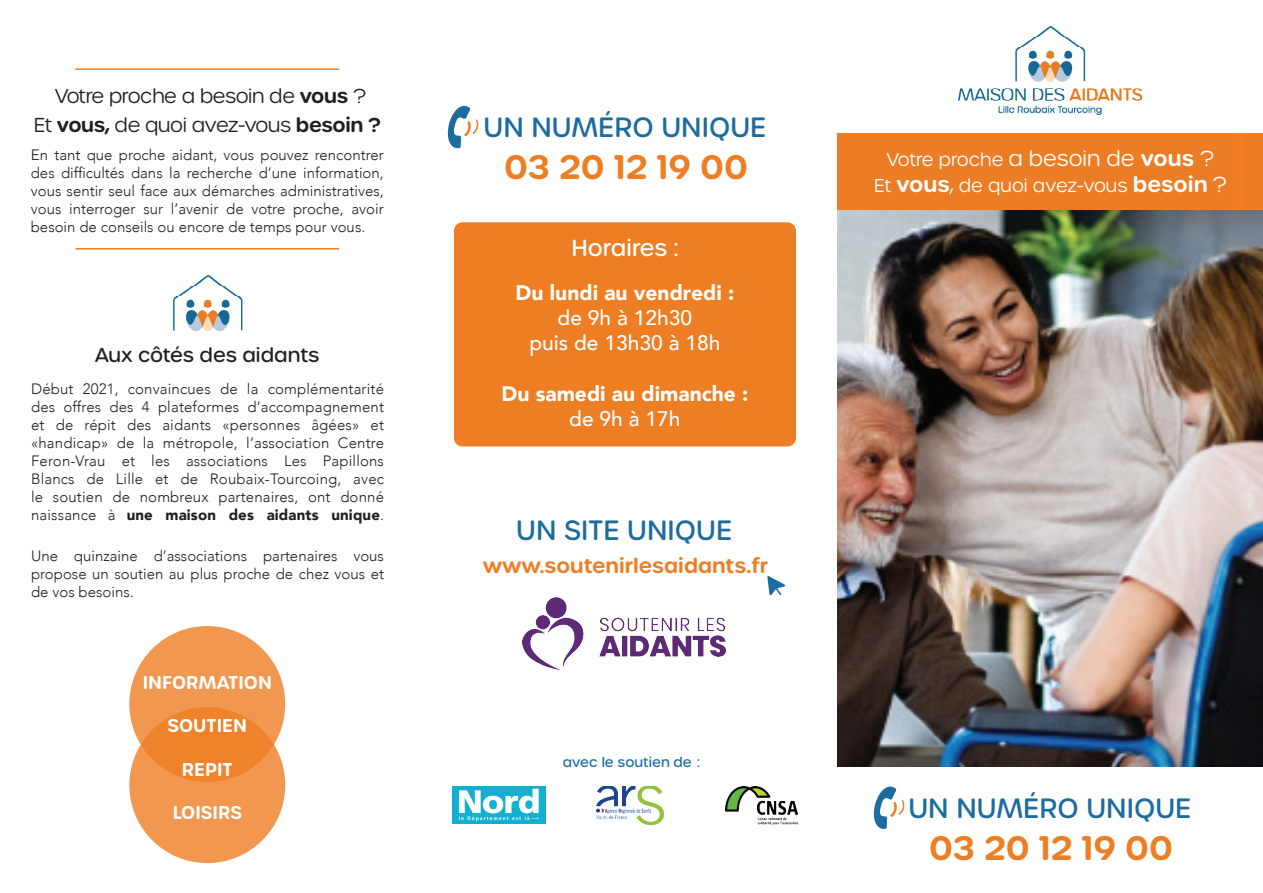
<style>
.page{position:relative;width:1263px;height:893px;background:#fff}
.page>*{position:absolute;margin:0;border:0;box-sizing:border-box;transform-origin:0 0}
.t1{font:600 33px "Urbane Rounded";color:#ee7e23}
.t2{font:500 27px "Urbane Rounded";color:#1d6c9e}
.t3{font:500 22.5px "Urbane Rounded";color:#fff}
.t4{font:900 21px "Avenir";color:#fff}
.t5{font:500 21px/25.2px "Avenir";color:#fff;text-align:center}
.t6{font:600 20.25px "Urbane Rounded";color:#ee7e23}
.t7{font:300 19.5px/29.1px "Urbane Rounded";letter-spacing:-.02em;color:#231f20;text-align:center}
.t8{font:500 19.5px "Urbane Rounded";letter-spacing:-.005em;color:#231f20}
.t9{font:300 18px/25.2px "Urbane Rounded";color:#fff;text-align:center}
.t10{font:600 18px "Urbane Rounded";color:#fff}
.t11{font:300 15px/18px "Avenir";color:#231f20;text-align:justify}
.t12{font:500 13.5px "Urbane Rounded";color:#1d6c9e}
.s1{font-weight:600}
.s2{font-weight:900}
.s3{font-size:21px}
.s4{font-weight:600;font-size:21px}
</style>
<div class="page">
<img style="left:838px;top:210px;width:425px;height:557px">
<hr style="left:75px;top:248px;width:264px;height:2px;background:#ee7e23">
<hr style="left:75px;top:68px;width:264px;height:2px;background:#ee7e23">
<img style="left:958px;top:27px;width:183px;height:87px">
<img style="left:597px;top:786px;width:66px;height:38px">
<img style="left:452px;top:786px;width:93px;height:38px">
<div style="left:454px;top:222px;width:342px;height:224px;background:#ee7e23;border-radius:9px"></div>
<svg style="left:447px;top:106px;width:31px;height:42px"></svg>
<svg style="left:767px;top:576px;width:18px;height:19px"></svg>
<img style="left:523px;top:597px;width:202px;height:72px">
<img style="left:726px;top:787px;width:72px;height:37px">
<svg style="left:873px;top:786px;width:31px;height:43px"></svg>
<div style="left:129px;top:626px;width:156px;height:156px;background:#f1974f;border-radius:50%"></div>
<svg style="left:129px;top:707px;width:156px;height:156px;background:#ef8f42"></svg>
<div style="left:838px;top:133px;width:425px;height:77px;background:#ed7d24"></div>
<img style="left:172px;top:276px;width:71px;height:56px">
<h3 class="t7" style="left:34px;top:81px;width:348px">Votre proche a besoin de <span class="s1">vous</span> ?<br>Et <span class="s1">vous,</span> de quoi avez-vous <span class="s1">besoin ?</span></h3>
<p class="t11" style="left:31px;top:146px;width:354px">En tant que proche aidant, vous pouvez rencontrer des difficultés dans la recherche d’une information, vous sentir seul face aux démarches administratives, vous interroger sur l’avenir de votre proche, avoir besoin de conseils ou encore de temps pour vous.</p>
<h3 class="t8" style="left:95px;top:342px;width:226px">Aux côtés des aidants</h3>
<p class="t11" style="left:31px;top:380px;width:354px">Début 2021, convaincues de la complémentarité des offres des 4 plateformes d’accompagnement et de répit des aidants «personnes âgées» et «handicap» de la métropole, l’association Centre Feron-Vrau et les associations Les Papillons Blancs de Lille et de Roubaix-Tourcoing, avec le soutien de nombreux partenaires, ont donné naissance à <span class="s2">une maison des aidants unique</span>.</p>
<p class="t11" style="left:31px;top:546px;width:354px">Une quinzaine d’associations partenaires vous propose un soutien au plus proche de chez vous et de vos besoins.</p>
<p class="t10" style="left:143px;top:670px;width:131px">INFORMATION</p>
<p class="t10" style="left:168px;top:714px;width:81px">SOUTIEN</p>
<p class="t10" style="left:182px;top:757px;width:52px">REPIT</p>
<p class="t10" style="left:173px;top:800px;width:71px">LOISIRS</p>
<h2 class="t2" style="left:483px;top:110px;width:284px">UN NUMÉRO UNIQUE</h2>
<h1 class="t1" style="left:504px;top:145px;width:245px">03 20 12 19 00</h1>
<h3 class="t3" style="left:571px;top:234px;width:109px">Horaires :</h3>
<h3 class="t4" style="left:516px;top:274px;width:220px">Du lundi au vendredi :</h3>
<h3 class="t5" style="left:529px;top:304px;width:193px">de 9h à 12h30<br>puis de 13h30 à 18h</h3>
<h3 class="t4" style="left:501px;top:375px;width:248px">Du samedi au dimanche :</h3>
<h3 class="t5" style="left:569px;top:405px;width:113px">de 9h à 17h</h3>
<h2 class="t2" style="left:516px;top:512px;width:218px">UN SITE UNIQUE</h2>
<h3 class="t6" style="left:483px;top:552px;width:287px">www.soutenirlesaidants.fr</h3>
<p class="t12" style="left:563px;top:753px;width:139px">avec le soutien de :</p>
<p class="t9" style="left:874px;top:147px;width:354px">Votre proche <span class="s3">a besoin de</span> <span class="s4">vous</span> <span class="s3">?<br></span>Et <span class="s4">vous</span>, de quoi avez-vous <span class="s4">besoin</span> <span class="s3">?</span></p>
<h2 class="t2" style="left:908px;top:791px;width:284px">UN NUMÉRO UNIQUE</h2>
<h1 class="t1" style="left:929px;top:826px;width:245px">03 20 12 19 00</h1>
</div>
